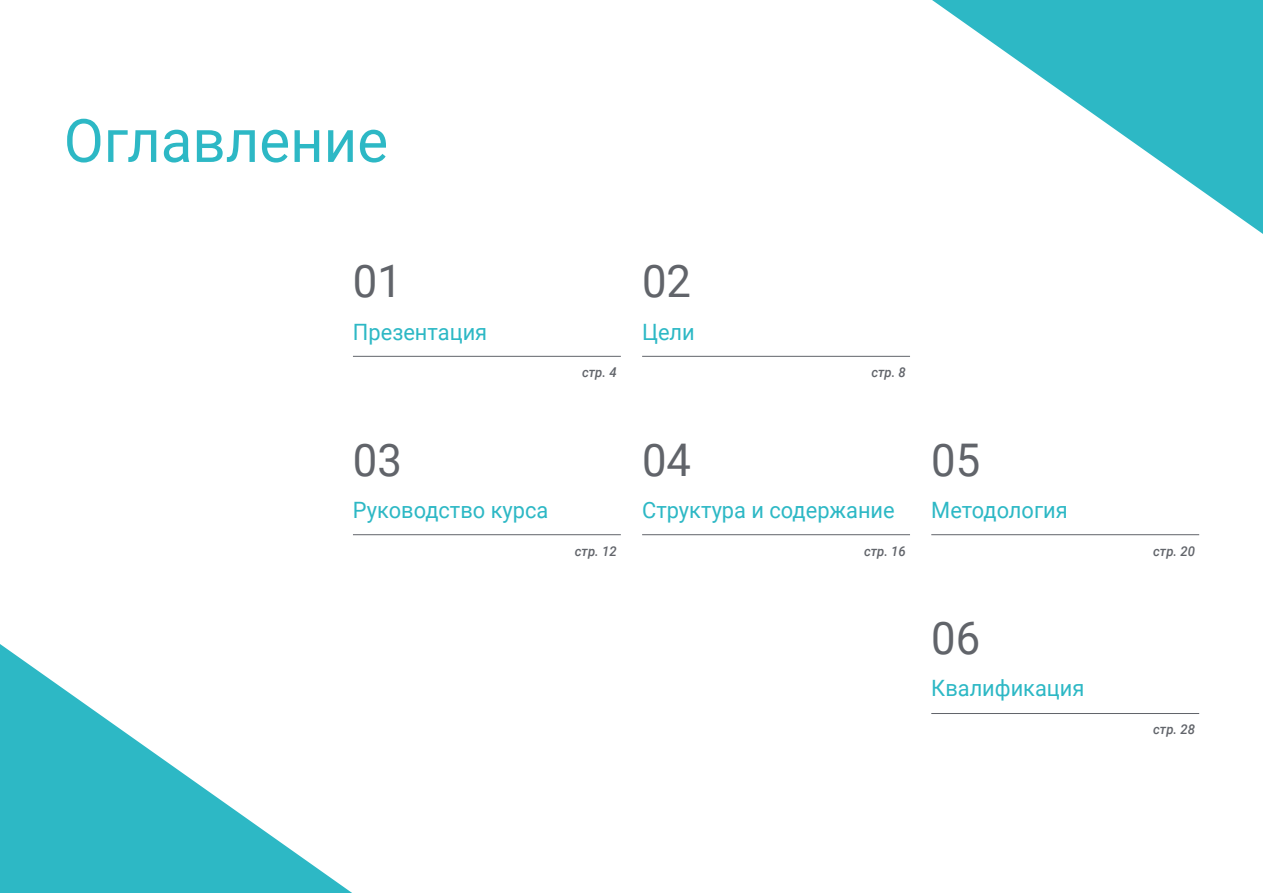
<style>
.page{position:relative;width:1263px;height:893px;background:#fff}
.page>*{position:absolute;margin:0;border:0;box-sizing:border-box;transform-origin:0 0}
.t1{font:60px "Roboto";color:#2db8c5}
.t2{font:45px "Roboto";color:#61646a}
.t3{font:22.5px "Roboto";color:#2db8c5}
.t4{font:italic 500 13.5px "Roboto";color:#61646a}
</style>
<div class="page">
<hr style="left:353px;top:356px;width:268px;height:1px;background:#61646a">
<hr style="left:642px;top:534px;width:268px;height:1px;background:#61646a">
<hr style="left:642px;top:356px;width:268px;height:1px;background:#61646a">
<hr style="left:931px;top:534px;width:268px;height:1px;background:#61646a">
<hr style="left:931px;top:713px;width:268px;height:1px;background:#61646a">
<hr style="left:353px;top:534px;width:268px;height:1px;background:#61646a">
<svg style="left:0;top:644px;width:352px;height:249px"></svg>
<svg style="left:932px;top:0;width:331px;height:234px"></svg>
<h1 class="t1" style="left:64px;top:99px;width:326px">Оглавление</h1>
<h2 class="t2" style="left:353px;top:250px;width:51px">01</h2>
<h2 class="t2" style="left:642px;top:250px;width:51px">02</h2>
<p class="t3" style="left:353px;top:316px;width:136px">Презентация</p>
<h2 class="t2" style="left:353px;top:428px;width:51px">03</h2>
<p class="t4" style="left:582px;top:363px;width:36px">стр. 4</p>
<p class="t3" style="left:642px;top:316px;width:54px">Цели</p>
<h2 class="t2" style="left:642px;top:428px;width:51px">04</h2>
<p class="t4" style="left:871px;top:363px;width:36px">стр. 8</p>
<p class="t3" style="left:353px;top:494px;width:197px">Руководство курса</p>
<p class="t3" style="left:642px;top:494px;width:254px">Структура и содержание</p>
<p class="t4" style="left:575px;top:542px;width:43px">стр. 12</p>
<p class="t4" style="left:864px;top:542px;width:43px">стр. 16</p>
<h2 class="t2" style="left:931px;top:428px;width:51px">05</h2>
<p class="t3" style="left:931px;top:494px;width:138px">Методология</p>
<h2 class="t2" style="left:931px;top:607px;width:51px">06</h2>
<p class="t3" style="left:931px;top:672px;width:155px">Квалификация</p>
<p class="t4" style="left:1153px;top:542px;width:43px">стр. 20</p>
<p class="t4" style="left:1153px;top:720px;width:43px">стр. 28</p>
</div>
